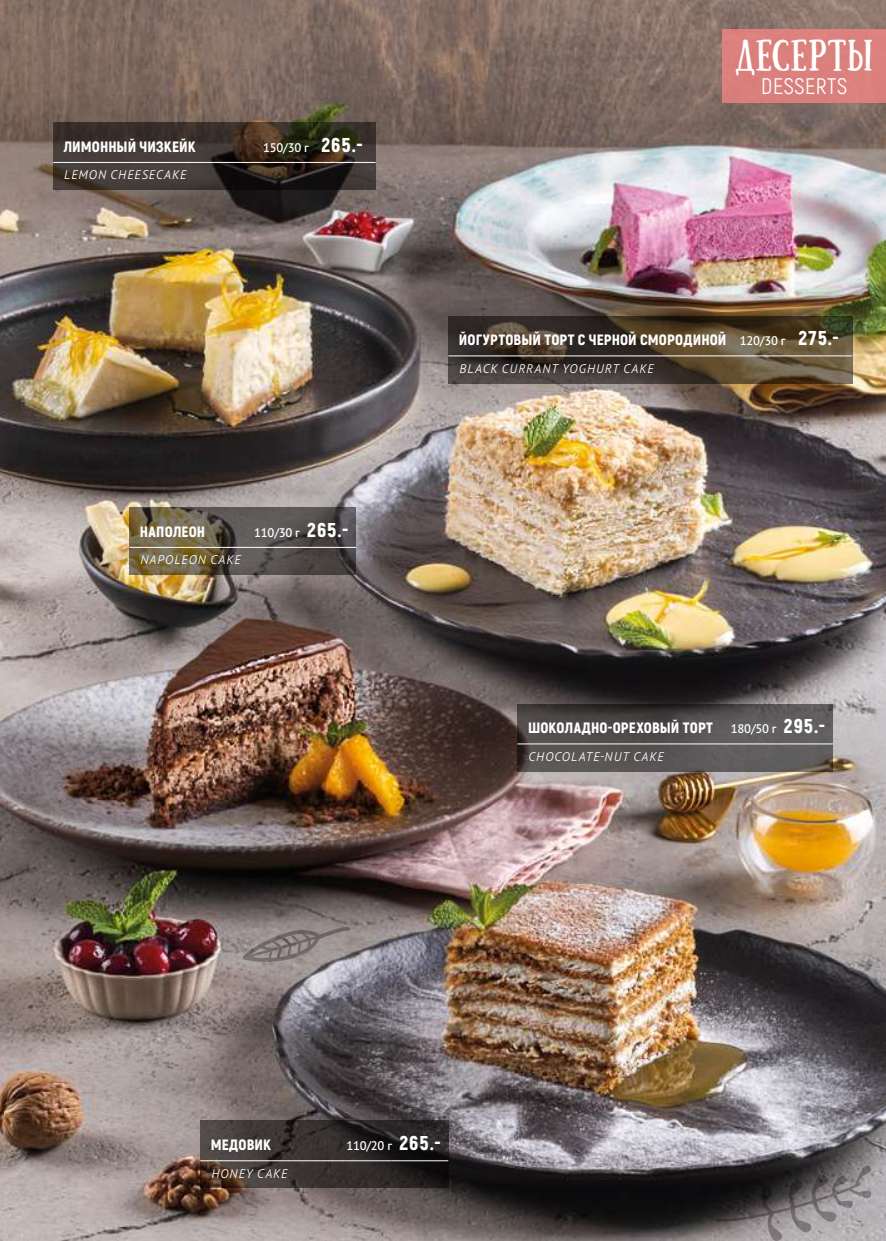
<style>
.page{position:relative;width:886px;height:1241px;background:#fff}
.page>*{position:absolute;margin:0;border:0;box-sizing:border-box;transform-origin:0 0}
.t1{font:31.25px "Sunday";letter-spacing:.035em;color:#fff}
.t2{font:22.5px "Akrobat";letter-spacing:.025em;color:#fff}
.t3{font:900 15px "Akrobat";letter-spacing:.005em;color:#fff}
.t4{font:italic 300 12.5px "PT Sans Pro";letter-spacing:.08em;color:#fff}
.t5{font:600 12.5px "PT Sans Pro";letter-spacing:-.02em;color:#fff}
.s1{font-family:"Akrobat";font-weight:900;font-size:20px}
.s2{font-family:"PT Sans Pro";font-weight:600;font-size:12.5px}
.s3{font-size:20px}
</style>
<div class="page">
<img style="left:0;top:0;width:886px;height:1240px">
<svg style="left:716px;top:1161px;width:159px;height:79px"></svg>
<svg style="left:243px;top:925px;width:107px;height:40px"></svg>
<svg style="left:448px;top:316px;width:404px;height:67px"></svg>
<hr style="left:448px;top:355px;width:291px;height:1px;background:#fff">
<hr style="left:739px;top:355px;width:46px;height:1px;background:#fff">
<hr style="left:785px;top:355px;width:67px;height:1px;background:#fff">
<svg style="left:53px;top:122px;width:323px;height:68px"></svg>
<hr style="left:53px;top:162px;width:209px;height:1px;background:#fff">
<hr style="left:262px;top:162px;width:46px;height:1px;background:#fff">
<hr style="left:308px;top:162px;width:68px;height:1px;background:#fff">
<svg style="left:129px;top:507px;width:227px;height:67px"></svg>
<hr style="left:129px;top:547px;width:124px;height:1px;background:#fff">
<hr style="left:253px;top:547px;width:46px;height:1px;background:#fff">
<hr style="left:299px;top:547px;width:57px;height:1px;background:#fff">
<svg style="left:517px;top:703px;width:316px;height:68px"></svg>
<hr style="left:517px;top:743px;width:213px;height:1px;background:#fff">
<hr style="left:730px;top:743px;width:46px;height:1px;background:#fff">
<hr style="left:776px;top:743px;width:57px;height:1px;background:#fff">
<svg style="left:200px;top:1120px;width:248px;height:67px"></svg>
<hr style="left:200px;top:1160px;width:145px;height:1px;background:#fff">
<hr style="left:345px;top:1160px;width:47px;height:1px;background:#fff">
<hr style="left:392px;top:1160px;width:56px;height:1px;background:#fff">
<div style="left:722px;top:30px;width:164px;height:73px;background:#db807d"></div>
<p class="t3" style="left:64px;top:137px;width:133px">ЛИМОННЫЙ ЧИЗКЕЙК</p>
<p class="t5" style="left:263px;top:139px;width:101px">150/30 г <span class="s1">265.-</span></p>
<p class="t4" style="left:64px;top:167px;width:124px">LEMON CHEESECAKE</p>
<p class="t3" style="left:140px;top:521px;width:67px">НАПОЛЕОН</p>
<p class="t5" style="left:254px;top:524px;width:96px">110/30 г <span class="s1">265.-</span></p>
<p class="t4" style="left:140px;top:551px;width:102px">NAPOLEON CAKE</p>
<h1 class="t1" style="left:736px;top:34px;width:138px">десерты</h1>
<h2 class="t2" style="left:761px;top:73px;width:87px">DESSERTS</h2>
<p class="t3" style="left:459px;top:330px;width:381px">ЙОГУРТОВЫЙ ТОРТ С ЧЕРНОЙ СМОРОДИНОЙ <span class="s2">120/30 г</span> <span class="s3">275.-</span></p>
<p class="t4" style="left:459px;top:360px;width:196px">BLACK CURRANT YOGHURT CAKE</p>
<p class="t3" style="left:528px;top:718px;width:298px">ШОКОЛАДНО-ОРЕХОВЫЙ ТОРТ <span class="s2">180/50 г</span> <span class="s3">295.-</span></p>
<p class="t4" style="left:528px;top:748px;width:137px">CHOCOLATE-NUT CAKE</p>
<p class="t3" style="left:211px;top:1134px;width:62px">МЕДОВИК</p>
<p class="t5" style="left:346px;top:1137px;width:96px">110/20 г <span class="s1">265.-</span></p>
<p class="t4" style="left:211px;top:1164px;width:78px">HONEY CAKE</p>
</div>
